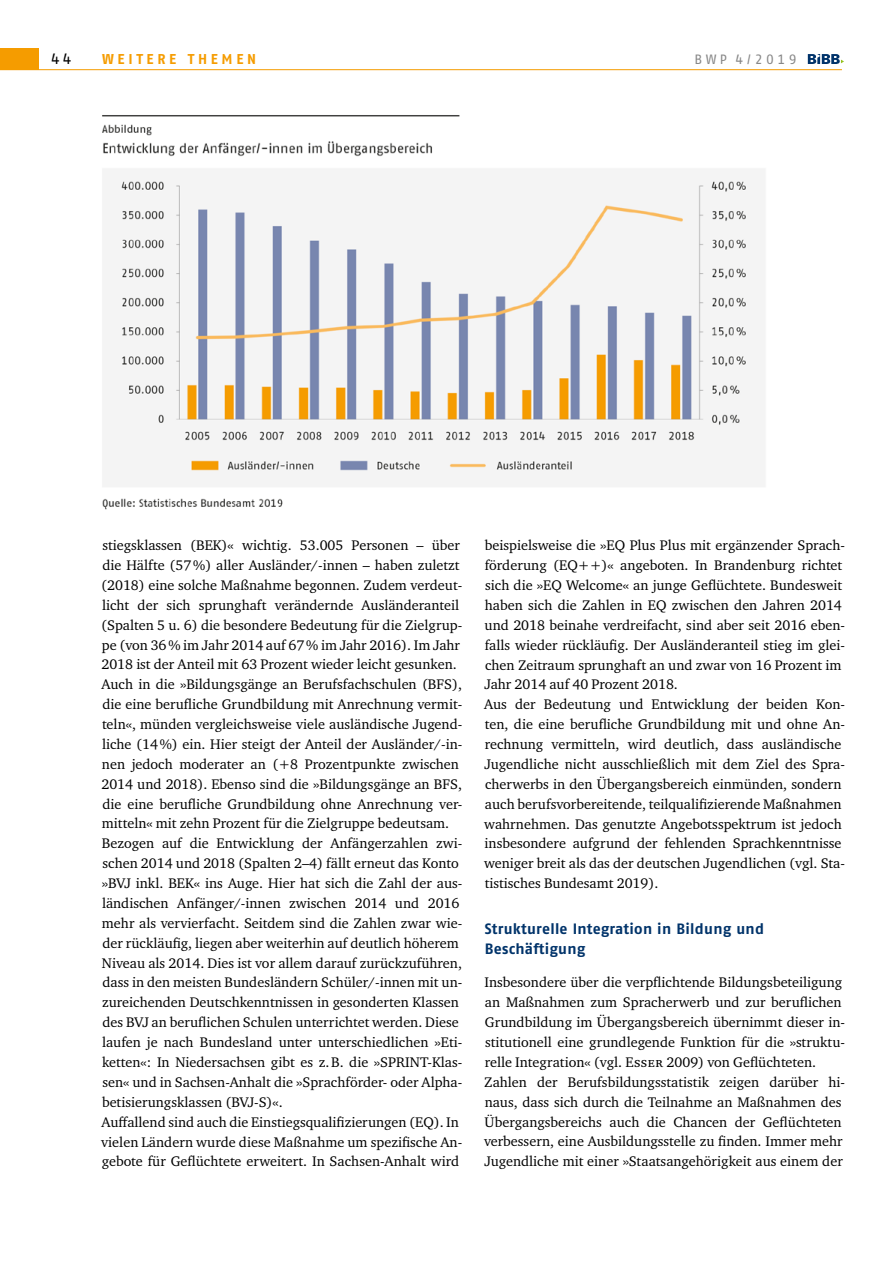
<style>
.page{position:relative;width:893px;height:1263px;background:#fff}
.page>*{position:absolute;margin:0;border:0;box-sizing:border-box;transform-origin:0 0}
.t1{font:700 15px/19.8px "Fago No";letter-spacing:.015em;color:#00336a}
.t2{font:15px "Fago No Regular Tf";color:#000}
.t3{font:14.25px/20px "Charter ITC Pro";color:#000}
.t4{font:700 14.25px "Fago No";letter-spacing:.26em;color:#f59c00}
.t5{font:13.5px "Fago No Regular Tf";letter-spacing:.26em;color:#878787}
</style>
<div class="page">
<hr style="left:0;top:69px;width:842px;height:1px;background:#f59c00">
<div style="left:0;top:48px;width:38px;height:22px;background:#f59c00"></div>
<svg style="left:808px;top:54px;width:36px;height:10px"></svg>
<img style="left:102px;top:115px;width:663px;height:395px">
<p class="t2" style="left:51px;top:50px;width:22px">44</p>
<p class="t4" style="left:102px;top:50px;width:156px">WEITERE THEMEN</p>
<p class="t5" style="left:694px;top:51px;width:104px">BWP 4/2019</p>
<p class="t3" style="left:101px;top:535px;width:362px">stiegsklassen (BEK)« wichtig. 53.005 Personen – über die Hälfte (57 %) aller Ausländer/-innen – haben zuletzt (2018) eine solche Maßnahme begonnen. Zudem verdeut&shy;licht der sich sprunghaft verändernde Ausländeranteil (Spalten 5 u. 6) die besondere Bedeutung für die Zielgrup&shy;pe (von 36 % im Jahr 2014 auf 67 % im Jahr 2016). Im Jahr 2018 ist der Anteil mit 63 Prozent wieder leicht gesunken.<br>Auch in die »Bildungsgänge an Berufsfachschulen (BFS), die eine berufliche Grundbildung mit Anrechnung vermit&shy;teln«, münden vergleichsweise viele ausländische Jugend&shy;liche (14 %) ein. Hier steigt der Anteil der Ausländer/-in&shy;nen jedoch moderater an (+8 Prozentpunkte zwischen 2014 und 2018). Ebenso sind die »Bildungsgänge an BFS, die eine berufliche Grundbildung ohne Anrechnung ver&shy;mitteln« mit zehn Prozent für die Zielgruppe bedeutsam.<br>Bezogen auf die Entwicklung der Anfängerzahlen zwi&shy;schen 2014 und 2018 (Spalten 2–4) fällt erneut das Konto »BVJ inkl. BEK« ins Auge. Hier hat sich die Zahl der aus&shy;ländischen Anfänger/-innen zwischen 2014 und 2016 mehr als vervierfacht. Seitdem sind die Zahlen zwar wie&shy;der rückläufig, liegen aber weiterhin auf deutlich höherem Niveau als 2014. Dies ist vor allem darauf zurückzuführen, dass in den meisten Bundesländern Schüler/-innen mit un&shy;zureichenden Deutschkenntnissen in gesonderten Klassen des BVJ an beruflichen Schulen unterrichtet werden. Diese laufen je nach Bundesland unter unterschiedlichen »Eti&shy;ketten«: In Niedersachsen gibt es z. B. die »SPRINT-Klas&shy;sen« und in Sachsen-Anhalt die »Sprachförder- oder Alpha&shy;betisierungsklassen (BVJ-S)«.<br>Auffallend sind auch die Einstiegsqualifizierungen (EQ). In vielen Ländern wurde diese Maßnahme um spezifische An&shy;gebote für Geflüchtete erweitert. In Sachsen-Anhalt wird</p>
<p class="t3" style="left:484px;top:535px;width:362px">beispielsweise die »EQ Plus Plus mit ergänzender Sprach&shy;förderung (EQ++)« angeboten. In Brandenburg richtet sich die »EQ Welcome« an junge Geflüchtete. Bundesweit haben sich die Zahlen in EQ zwischen den Jahren 2014 und 2018 beinahe verdreifacht, sind aber seit 2016 eben&shy;falls wieder rückläufig. Der Ausländeranteil stieg im glei&shy;chen Zeitraum sprunghaft an und zwar von 16 Prozent im Jahr 2014 auf 40 Prozent 2018.<br>Aus der Bedeutung und Entwicklung der beiden Kon&shy;ten, die eine berufliche Grundbildung mit und ohne An&shy;rechnung vermitteln, wird deutlich, dass ausländische Jugendliche nicht ausschließlich mit dem Ziel des Spra&shy;cherwerbs in den Übergangsbereich einmünden, sondern auch berufsvorbereitende, teilqualifizierende Maßnahmen wahrnehmen. Das genutzte Angebotsspektrum ist jedoch insbesondere aufgrund der fehlenden Sprachkenntnisse weniger breit als das der deutschen Jugendlichen (vgl. Sta&shy;tistisches Bundesamt 2019).</p>
<p class="t1" style="left:485px;top:918px;width:281px">Strukturelle Integration in Bildung und<br>Beschäftigung</p>
<p class="t3" style="left:484px;top:972px;width:362px">Insbesondere über die verpflichtende Bildungsbeteiligung an Maßnahmen zum Spracherwerb und zur beruflichen Grundbildung im Übergangsbereich übernimmt dieser in&shy;stitutionell eine grundlegende Funktion für die »struktu&shy;relle Integration« (vgl. Esser 2009) von Geflüchteten.<br>Zahlen der Berufsbildungsstatistik zeigen darüber hi&shy;naus, dass sich durch die Teilnahme an Maßnahmen des Übergangsbereichs auch die Chancen der Geflüchteten verbessern, eine Ausbildungsstelle zu finden. Immer mehr Jugendliche mit einer »Staatsangehörigkeit aus einem der</p>
</div>
